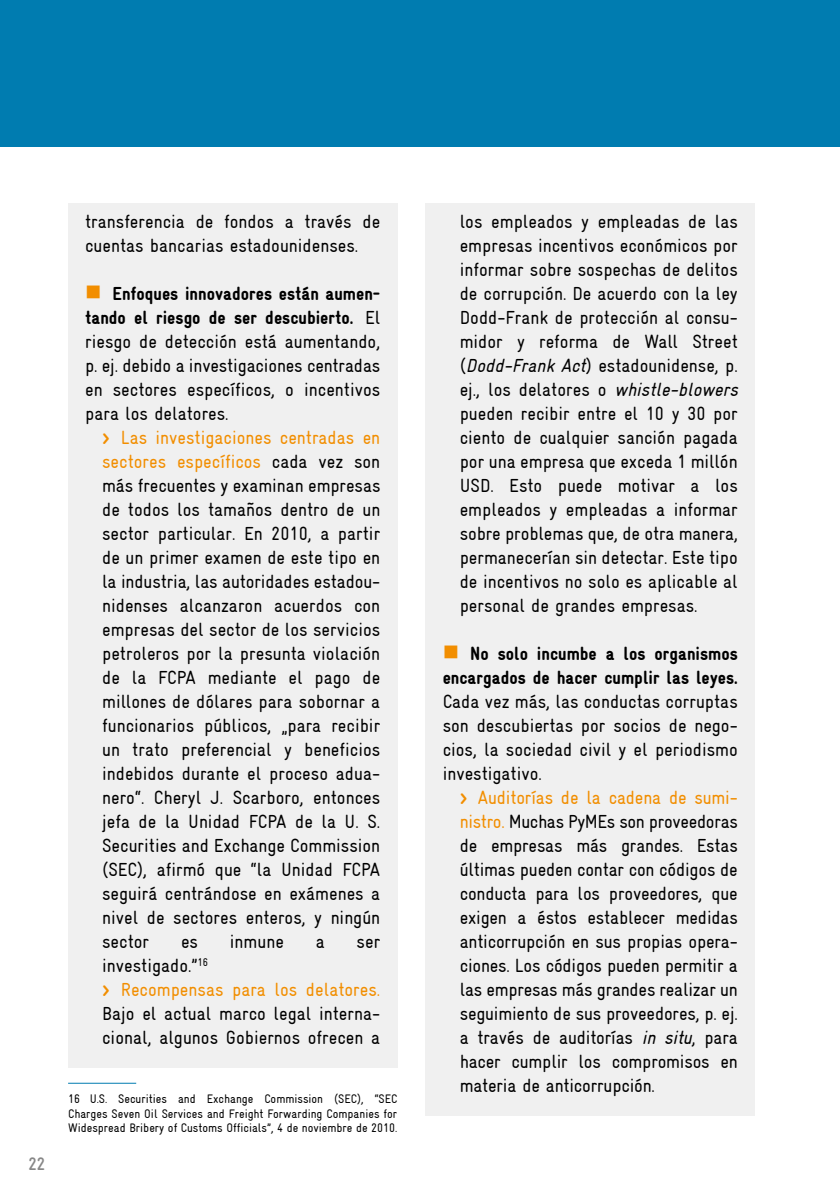
<style>
.page{position:relative;width:840px;height:1191px;background:#fff}
.page>*{position:absolute;margin:0;border:0;box-sizing:border-box;transform-origin:0 0}
.t1{font:condensed 19px/24px "Gravur";color:#000;text-align:justify}
.t2{font:900 condensed 19px/24px "Gravur";color:#000;text-align:right}
.t3{font:700 condensed 18px "Gravur";color:#878787}
.t4{font:condensed 12.4px/14.4px "Gravur";color:#000;text-align:justify}
.s1{font-weight:900}
.s2{font-weight:700;font-size:22px;color:#f28e00}
.s3{color:#f28e00}
.s4{font-style:italic}
</style>
<div class="page">
<div style="left:0;top:0;width:839px;height:147px;background:#007cb0"></div>
<div style="left:425px;top:204px;width:329px;height:912px;background:#f0f0f0"></div>
<div style="left:68px;top:204px;width:329px;height:864px;background:#f0f0f0"></div>
<hr style="left:68px;top:1083px;width:68px;height:1px;background:#007cb0">
<p class="t3" style="left:28px;top:1154px;width:18px">22</p>
<p class="t1" style="left:85px;top:209px;width:296px">transferencia de fondos a través de cuentas bancarias estadounidenses.</p>
<p class="t1" style="left:85px;top:281px;width:296px;text-indent:27px"><span class="s1">Enfoques innovadores están aumen&shy;tando el riesgo de ser descubierto.</span> El riesgo de detección está aumentando, p. ej. debido a investigaciones centradas en sectores específicos, o incentivos para los delatores.</p>
<p class="t1" style="left:102px;top:425px;width:279px"><span class="s2">&gt;</span> <span class="s3">Las investigaciones centradas en sectores específicos</span> cada vez son más frecuentes y examinan empresas de todos los tamaños dentro de un sector particular. En 2010, a partir de un primer examen de este tipo en la industria, las autoridades estadou&shy;nidenses alcanzaron acuerdos con empresas del sector de los servicios petroleros por la presunta violación de la FCPA mediante el pago de millones de dólares para sobornar a funcionarios públicos, „para recibir un trato preferencial y beneficios indebidos durante el proceso adua&shy;nero“. Cheryl J. Scarboro, entonces jefa de la Unidad FCPA de la U. S.<br>Securities and Exchange Commission (SEC), afirmó que “la Unidad FCPA seguirá centrándose en exámenes a nivel de sectores enteros, y ningún sector</p>
<p class="t1" style="left:181px;top:929px;width:19px">es</p>
<p class="t1" style="left:230px;top:929px;width:55px">inmune</p>
<p class="t1" style="left:315px;top:929px;width:11px">a</p>
<p class="t1" style="left:356px;top:929px;width:25px">ser</p>
<p class="t1" style="left:102px;top:953px;width:279px;text-align:left">investigado.”<sup>16<br></sup><span class="s2">&gt;</span> <span class="s3">Recompensas para los delatores.<br></span>Bajo el actual marco legal interna&shy;cional, algunos Gobiernos ofrecen a</p>
<p class="t4" style="left:68px;top:1091px;width:330px">16 U.S. Securities and Exchange Commission (SEC), “SEC Charges Seven Oil Services and Freight Forwarding Companies for Widespread Bribery of Customs Officials”, 4 de noviembre de 2010.</p>
<p class="t1" style="left:459px;top:209px;width:284px;text-align:left">los empleados y empleadas de las empresas incentivos económicos por informar sobre sospechas de delitos de corrupción. De acuerdo con la ley Dodd-Frank de protección al consu&shy;midor y reforma de Wall Street (<span class="s4">Dodd-Frank Act</span>) estadounidense, p. ej ., l o s d e l at o r e s o <span class="s4">whistle-blowers </span>pueden recibir entre el 10 y 30 por ciento de cualquier sanción pagada por una empresa que exceda 1 millón USD. Esto puede motivar a los empleados y empleadas a informar sobre problemas que, de otra manera, permanecerían sin detectar. Este tipo de incentivos no solo es aplicable al personal de grandes empresas.</p>
<p class="t2" style="left:442px;top:641px;width:296px">No solo incumbe a los organismos encargados de hacer cumplir las leyes.</p>
<p class="t1" style="left:442px;top:689px;width:296px">Cada vez más, las conductas corruptas son descubiertas por socios de nego&shy;cios, la sociedad civil y el periodismo investigativo.</p>
<p class="t1" style="left:459px;top:785px;width:279px"><span class="s2">&gt;</span> <span class="s3">Auditorías de la cadena de sumi&shy;nistro.</span> Muchas PyMEs son proveedoras de empresas más grandes. Estas últimas pueden contar con códigos de conducta para los proveedores, que exigen a éstos establecer medidas anticorrupción en sus propias opera&shy;ciones. Los códigos pueden permitir a las empresas más grandes realizar un seguimiento de sus proveedores, p. ej. a través de auditorías <span class="s4">in situ</span>, para hacer cumplir los compromisos en materia de anticorrupción.</p>
</div>
